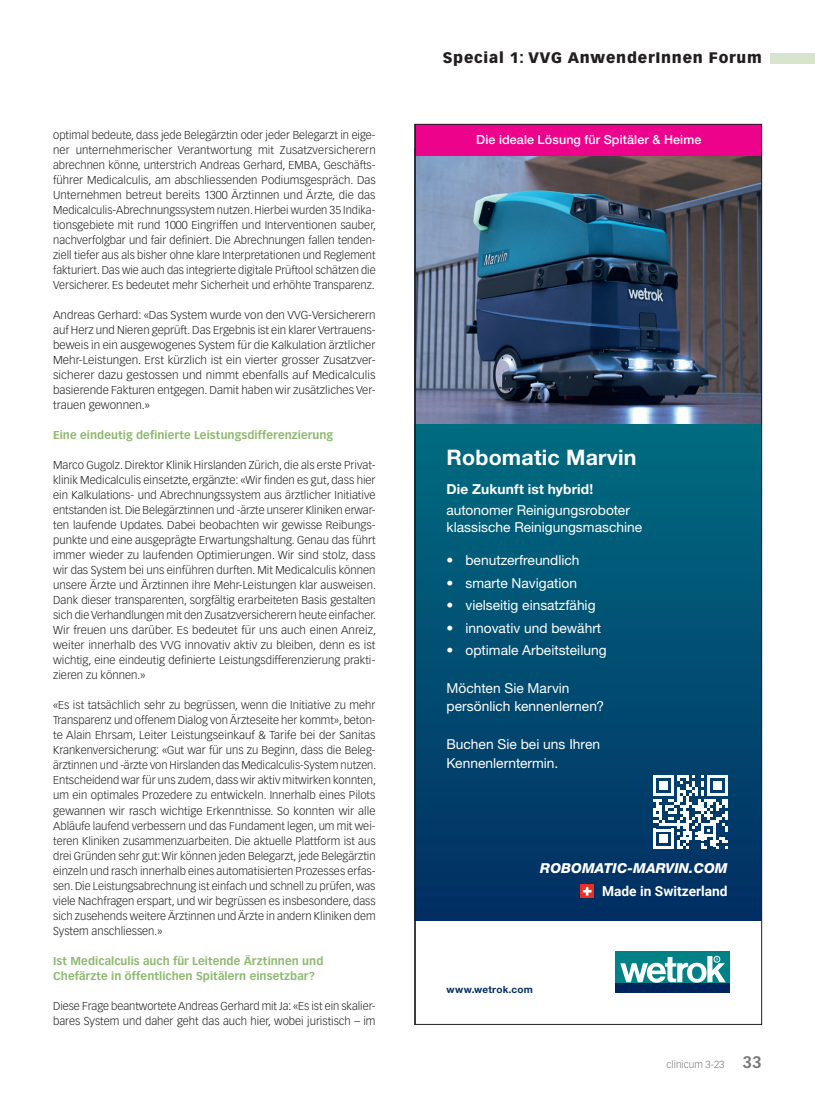
<style>
.page{position:relative;width:815px;height:1099px;background:#fff}
.page>*{position:absolute;margin:0;border:0;box-sizing:border-box;transform-origin:0 0}
.t1{font:700 21.38px "Helvetica Neue LT Pro";letter-spacing:.01em;color:#fff}
.t2{font:900 15px "Vectora LT Std";letter-spacing:.05em;color:#231f20}
.t3{font:13.75px/18.8px "Helvetica Neue LT Pro";color:#fff}
.t4{font:italic 800 13.75px "Helvetica Neue LT Pro";letter-spacing:.01em;color:#fff}
.t5{font:700 13.75px "Roboto";color:#fff}
.t6{font:500 12.5px "Helvetica Neue LT Pro";letter-spacing:.01em;color:#fff}
.Lauftext{font:300 11.25px/15px "Vectora LT Std";color:#231f20;text-align:justify}
.ZT_Special{font:700 11.25px/15px "Vectora LT Std";letter-spacing:.005em;color:#8db96e}
.t7{font:300 10px "Vectora LT Std";color:#76787b}
.t8{font:700 10px "Helvetica Neue LT Pro";letter-spacing:.02em;color:#012e63}
.s1{font-weight:700}
.s2{font-weight:700;font-size:16.25px}
</style>
<div class="page">
<div style="left:770px;top:53px;width:45px;height:10px;background:#d8e5cd"></div>
<svg style="left:417px;top:423px;width:343px;height:497px;background:#014d72"></svg>
<img style="left:417px;top:156px;width:343px;height:267px">
<svg style="left:653px;top:774px;width:75px;height:75px"></svg>
<div style="left:580px;top:884px;width:14px;height:14px;background:#ee2d24"></div>
<svg style="left:583px;top:886px;width:8px;height:9px"></svg>
<div style="left:615px;top:982px;width:115px;height:10px;background:#00255d"></div>
<div style="left:615px;top:951px;width:115px;height:31px;background:#008185"></div>
<svg style="left:620px;top:956px;width:106px;height:27px"></svg>
<div style="left:416px;top:124px;width:346px;height:32px;background:#ed028c"></div>
<p class="Lauftext" style="left:53px;top:128px;width:324px">optimal bedeute, dass jede Belegärztin oder jeder Belegarzt in eige&shy;ner unternehmerischer Verantwortung mit Zusatzversicherern abrechnen könne, unterstrich Andreas Gerhard, EMBA, Geschäfts&shy;führer Medicalculis, am abschliessenden Podiumsgespräch. Das Unternehmen betreut bereits 1300 Ärztinnen und Ärzte, die das Medicalculis-Abrechnungssystem nutzen. Hierbei wurden 35 Indika&shy;tionsgebiete mit rund 1000 Eingriffen und Interventionen sauber, nachverfolgbar und fair definiert. Die Abrechnungen fallen tenden&shy;ziell tiefer aus als bisher ohne klare Interpretationen und Reglement fakturiert. Das wie auch das integrierte digitale Prüftool schätzen die Versicherer. Es bedeutet mehr Sicherheit und erhöhte Transparenz.</p>
<p class="Lauftext" style="left:53px;top:308px;width:324px">Andreas Gerhard: «Das System wurde von den VVG-Versicherern auf Herz und Nieren geprüft. Das Ergebnis ist ein klarer Vertrauens&shy;beweis in ein ausgewogenes System fü r die Kalkulation ä rztlicher Mehr-Leistungen. Erst kürzlich ist ein vierter grosser Zusatzver&shy;sicherer dazu gestossen und nimmt ebenfalls auf Medicalculis basierende Fakturen entgegen. Damit haben wir zusätzliches Ver&shy;trauen gewonnen.»</p>
<p class="ZT_Special" style="left:53px;top:428px;width:282px">Eine eindeutig definierte Leistungsdifferenzierung</p>
<p class="Lauftext" style="left:53px;top:458px;width:325px">Marco Gugolz. Direktor Klinik Hirslanden Zürich, die als erste Privat&shy;klinik Medicalculis einsetzte, ergänzte: «Wir finden es gut, dass hier ein Kalkulations- und Abrechnungssystem aus ärztlicher Initiative entstanden ist. Die Belegärztinnen und -ärzte unserer Kliniken erwar&shy;ten laufende Updates. Dabei beobachten wir gewisse Reibungs&shy;punkte und eine ausgeprägte Erwartungshaltung. Genau das führt immer wieder zu laufenden Optimierungen. Wir sind stolz, dass wir das System bei uns einführen durften. Mit Medicalculis können unsere Ärzte und Ärztinnen ihre Mehr-Leistungen klar ausweisen.<br>Dank dieser transparenten, sorgfältig erarbeiteten Basis gestalten sich die Verhandlungen mit den Zusatzversicherern heute einfacher.<br>Wir freuen uns darüber. Es bedeutet für uns auch einen Anreiz, weiter innerhalb des VVG innovativ aktiv zu bleiben, denn es ist wichtig, eine eindeutig definierte Leistungsdifferenzierung prakti&shy;zieren zu können.»</p>
<p class="Lauftext" style="left:53px;top:698px;width:325px">«Es ist tatsächlich sehr zu begrüssen, wenn die Initiative zu mehr Transparenz und offenem Dialog von Ärzteseite her kommt», beton&shy;te Alain Ehrsam, Leiter Leistungseinkauf &amp; Tarife bei der Sanitas Krankenversicherung: «Gut war für uns zu Beginn, dass die Beleg&shy;ärztinnen und -ärzte von Hirslanden das Medicalculis-System nutzen.<br>Entscheidend war für uns zudem, dass wir aktiv mitwirken konnten, um ein optimales Prozedere zu entwickeln. Innerhalb eines Pilots gewannen wir rasch wichtige Erkenntnisse. So konnten wir alle Abläufe laufend verbessern und das Fundament legen, um mit wei&shy;teren Kliniken zusammenzuarbeiten. Die aktuelle Plattform ist aus drei Gründen sehr gut: Wir können jeden Belegarzt, jede Belegärztin einzeln und rasch innerhalb eines automatisierten Prozesses erfas&shy;sen. Die Leistungsabrechnung ist einfach und schnell zu prüfen, was viele Nachfragen erspart, und wir begrüssen es insbesondere, dass sich zusehends weitere Ärztinnen und Ärzte in andern Kliniken dem System anschliessen.»</p>
<p class="ZT_Special" style="left:53px;top:953px;width:272px">Ist Medicalculis auch für Leitende Ärztinnen und<br>Chefärzte in öffentlichen Spitälern einsetzbar?</p>
<p class="Lauftext" style="left:53px;top:998px;width:324px">Diese Frage beantwortete Andreas Gerhard mit Ja: «Es ist ein skalier&shy;bares System und daher geht das auch hier, wobei juristisch – im</p>
<h2 class="t2" style="left:443px;top:49px;width:320px">Special 1: VVG AnwenderInnen Forum</h2>
<p class="t6" style="left:476px;top:132px;width:227px">Die ideale Lösung für Spitäler &amp; Heime</p>
<p class="t1" style="left:446px;top:444px;width:192px">Robomatic Marvin</p>
<p class="t3" style="left:446px;top:477px;width:185px;line-height:21.5px"><span class="s1">Die Zukunft ist hybrid! </span>autonomer Reinigungsroboter</p>
<p class="t3" style="left:446px;top:517px;width:197px">klassische Reinigungsmaschine</p>
<p class="t3" style="left:446px;top:550px;width:135px"><span class="s1">•</span> benutzerfreundlich</p>
<p class="t3" style="left:446px;top:573px;width:132px"><span class="s1">•</span> smarte Navigation</p>
<p class="t3" style="left:446px;top:595px;width:151px"><span class="s1">•</span> vielseitig einsatzfähig</p>
<p class="t3" style="left:446px;top:618px;width:156px"><span class="s1">•</span> innovativ und bewährt</p>
<p class="t3" style="left:446px;top:640px;width:162px"><span class="s1">•</span> optimale Arbeitsteilung</p>
<p class="t3" style="left:446px;top:678px;width:159px">Möchten Sie Marvin persönlich kennenlernen?</p>
<p class="t3" style="left:446px;top:734px;width:155px">Buchen Sie bei uns Ihren<br>Kennenlerntermin.</p>
<p class="t4" style="left:540px;top:860px;width:189px">ROBOMATIC-MARVIN.COM</p>
<p class="t8" style="left:446px;top:982px;width:88px">www.wetrok.com</p>
<p class="t5" style="left:602px;top:881px;width:127px">Made in Switzerland</p>
<p class="t7" style="left:667px;top:1058px;width:97px">clinicum 3-23 <span class="s2">33</span></p>
</div>
